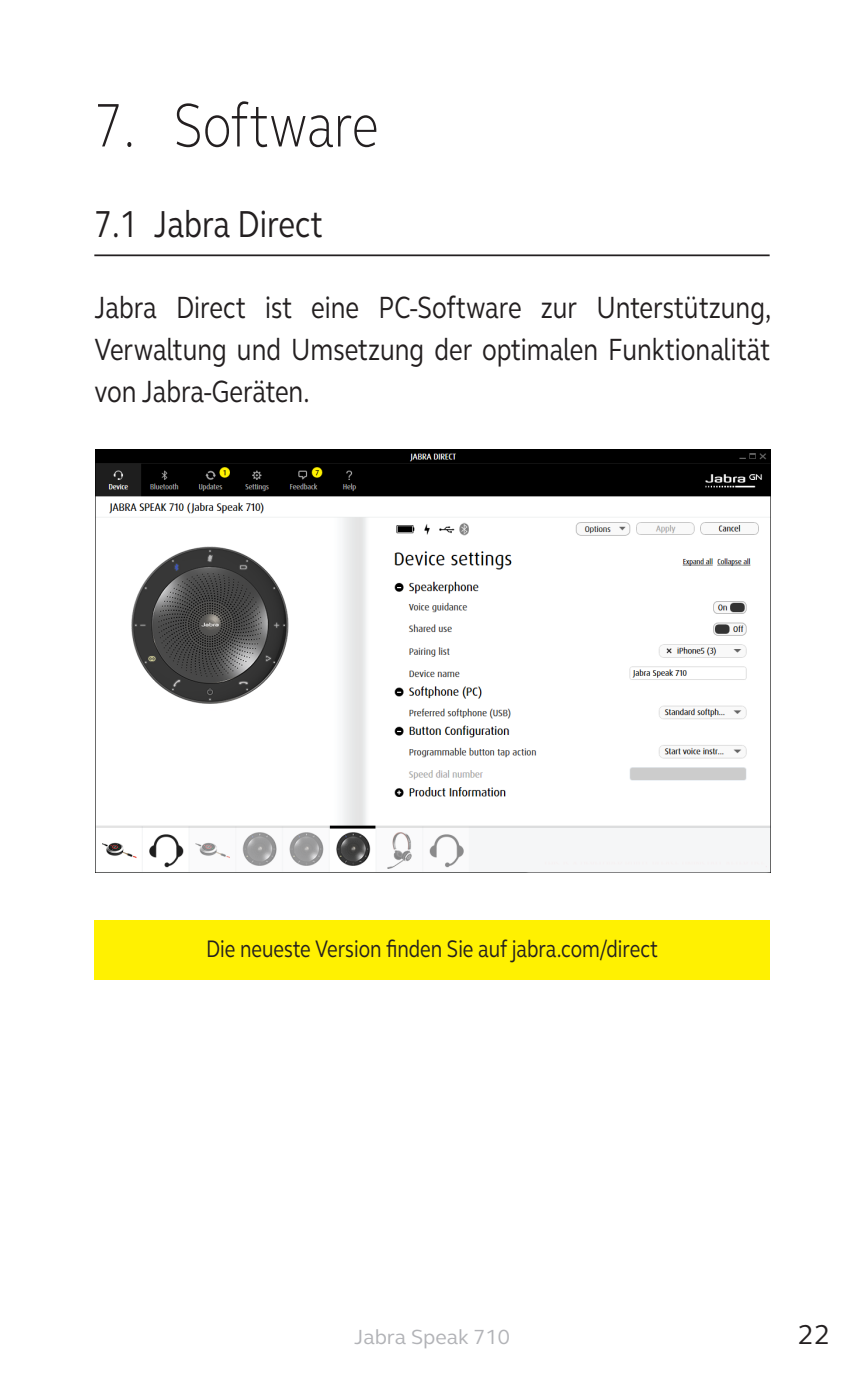
<style>
.page{position:relative;width:864px;height:1389px;background:#fff}
.page>*{position:absolute;margin:0;border:0;box-sizing:border-box;transform-origin:0 0}
.t1{font:300 63px "GN Elliot";color:#231f20;scale:.8 1}
.t2{font:38.5px "GN Elliot";color:#231f20;scale:.8 1}
.Body_text{font:31.5px/42px "GN Elliot";color:#231f20;text-align:justify;scale:.8 1}
.t3{font:28px "GN Elliot";color:#231f20}
.Table_heading{font:24.5px "GN Elliot";color:#231f20;scale:.8 1}
.t4{font:21px "GN Elliot";color:#b2b3b7}
</style>
<div class="page">
<hr style="left:94px;top:254px;width:675px;height:2px;background:#231f20">
<img style="left:95px;top:450px;width:675px;height:422px">
<div style="left:94px;top:920px;width:675px;height:59px;background:#fff101"></div>
<p class="t1" style="left:94px;top:83px;width:356px">7. Software</p>
<p class="t2" style="left:94px;top:198px;width:287px">7.1 Jabra Direct</p>
<p class="Body_text" style="left:94px;top:286px;width:847px">Jabra Direct ist eine PC-Software zur Unterstützung, Verwaltung und Umsetzung der optimalen Funktionalität von Jabra-Geräten.</p>
<p class="Table_heading" style="left:206px;top:932px;width:566px">Die neueste Version finden Sie auf jabra.com/direct</p>
<p class="t4" style="left:354px;top:1323px;width:157px">Jabra Speak 710</p>
<p class="t3" style="left:797px;top:1316px;width:34px">22</p>
</div>
